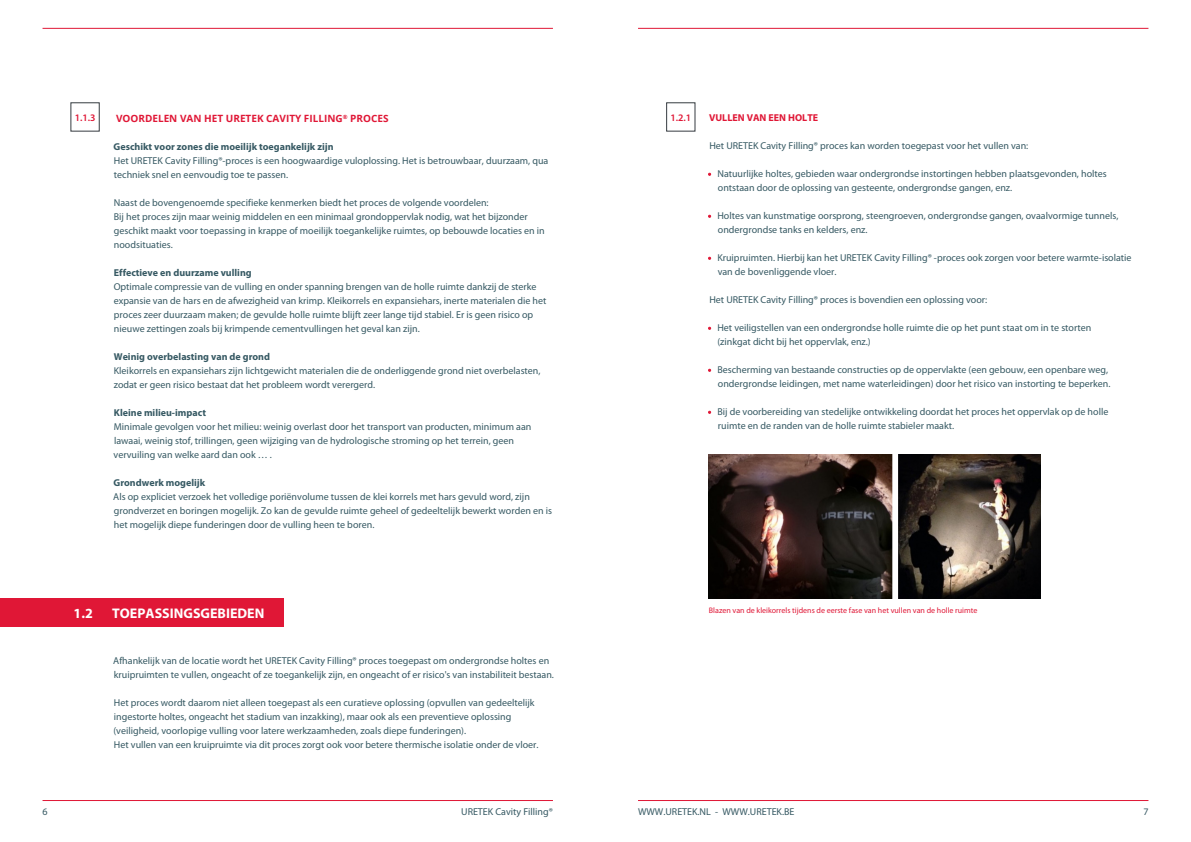
<style>
.page{position:relative;width:1191px;height:842px;background:#fff}
.page>*{position:absolute;margin:0;border:0;box-sizing:border-box;transform-origin:0 0}
.t1{font:700 14px "Myriad Pro";color:#fff}
.Body{font:10px/14px "Myriad Pro";color:#365963}
.Body-2{font:700 10px "Myriad Pro";color:#365963}
.t2{font:700 10px "Open Sans";color:#e01736}
.t3{font:700 10px "Myriad Pro";color:#e01736}
.t4{font:600 10px "Myriad Pro";color:#e01736}
.Bijschrift{font:8px "Myriad Pro";color:#e01736}
.s1{color:#e01736}
</style>
<div class="page">
<hr style="left:43px;top:800px;width:510px;height:1px;background:#e01736">
<hr style="left:43px;top:28px;width:510px;height:1px;background:#e01736">
<hr style="left:638px;top:800px;width:510px;height:1px;background:#e01736">
<hr style="left:638px;top:28px;width:510px;height:1px;background:#e01736">
<img style="left:709px;top:454px;width:183px;height:144px">
<img style="left:898px;top:454px;width:143px;height:144px">
<div style="left:0;top:598px;width:283px;height:29px;background:#e01736"></div>
<p class="t4" style="left:75px;top:111px;width:22px">1.1.3</p>
<p class="t2" style="left:116px;top:112px;width:274px">VOORDELEN VAN HET URETEK CAVITY FILLING<sup>®</sup> PROCES</p>
<p class="Body-2" style="left:114px;top:141px;width:221px">Geschikt voor zones die moeilijk toegankelijk zijn</p>
<p class="Body" style="left:114px;top:154px;width:436px">Het URETEK Cavity Filling®-proces is een hoogwaardige vuloplossing. Het is betrouwbaar, duurzaam, qua techniek snel en eenvoudig toe te passen.</p>
<p class="Body" style="left:114px;top:196px;width:376px">Naast de bovengenoemde specifieke kenmerken biedt het proces de volgende voordelen:</p>
<p class="Body" style="left:114px;top:210px;width:432px">Bij het proces zijn maar weinig middelen en een minimaal grondoppervlak nodig, wat het bijzonder geschikt maakt voor toepassing in krappe of moeilijk toegankelijke ruimtes, op bebouwde locaties en in noodsituaties.</p>
<p class="Body-2" style="left:114px;top:267px;width:139px">Effectieve en duurzame vulling</p>
<p class="Body" style="left:114px;top:280px;width:434px">Optimale compressie van de vulling en onder spanning brengen van de holle ruimte dankzij de sterke expansie van de hars en de afwezigheid van krimp. Kleikorrels en expansiehars, inerte materialen die het proces zeer duurzaam maken; de gevulde holle ruimte blijft zeer lange tijd stabiel. Er is geen risico op nieuwe zettingen zoals bij krimpende cementvullingen het geval kan zijn.</p>
<p class="Body-2" style="left:114px;top:351px;width:158px">Weinig overbelasting van de grond</p>
<p class="Body" style="left:114px;top:364px;width:428px">Kleikorrels en expansiehars zijn lichtgewicht materialen die de onderliggende grond niet overbelasten, zodat er geen risico bestaat dat het probleem wordt verergerd.</p>
<p class="Body-2" style="left:114px;top:407px;width:94px">Kleine milieu-impact</p>
<p class="Body" style="left:114px;top:420px;width:419px">Minimale gevolgen voor het milieu: weinig overlast door het transport van producten, minimum aan lawaai, weinig stof, trillingen, geen wijziging van de hydrologische stroming op het terrein, geen vervuiling van welke aard dan ook … .</p>
<p class="Body-2" style="left:114px;top:477px;width:93px">Grondwerk mogelijk</p>
<p class="Body" style="left:113px;top:490px;width:440px">Als op expliciet verzoek het volledige poriënvolume tussen de klei korrels met hars gevuld word, zijn grondverzet en boringen mogelijk. Zo kan de gevulde ruimte geheel of gedeeltelijk bewerkt worden en is het mogelijk diepe funderingen door de vulling heen te boren.</p>
<p class="t1" style="left:74px;top:605px;width:21px">1.2</p>
<p class="t1" style="left:112px;top:605px;width:154px">TOEPASSINGSGEBIEDEN</p>
<p class="Body" style="left:113px;top:653px;width:442px">Afhankelijk van de locatie wordt het URETEK Cavity Filling® proces toegepast om ondergrondse holtes en kruipruimten te vullen, ongeacht of ze toegankelijk zijn, en ongeacht of er risico's van instabiliteit bestaan.</p>
<p class="Body" style="left:113px;top:695px;width:422px">Het proces wordt daarom niet alleen toegepast als een curatieve oplossing (opvullen van gedeeltelijk ingestorte holtes, ongeacht het stadium van inzakking), maar ook als een preventieve oplossing (veiligheid, voorlopige vulling voor latere werkzaamheden, zoals diepe funderingen).</p>
<p class="Body" style="left:114px;top:737px;width:426px">Het vullen van een kruipruimte via dit proces zorgt ook voor betere thermische isolatie onder de vloer.</p>
<p class="t4" style="left:670px;top:111px;width:22px">1.2.1</p>
<p class="t3" style="left:709px;top:112px;width:111px">VULLEN VAN EEN HOLTE</p>
<p class="Body" style="left:709px;top:139px;width:320px">Het URETEK Cavity Filling® proces kan worden toegepast voor het vullen van:</p>
<p class="Body" style="left:718px;top:167px;width:390px;text-indent:-10px"><span class="s1">•</span> Natuurlijke holtes, gebieden waar ondergrondse instortingen hebben plaatsgevonden, holtes ontstaan door de oplossing van gesteente, ondergrondse gangen, enz.</p>
<p class="Body" style="left:718px;top:209px;width:402px;text-indent:-10px"><span class="s1">•</span> Holtes van kunstmatige oorsprong, steengroeven, ondergrondse gangen, ovaalvormige tunnels, ondergrondse tanks en kelders, enz.</p>
<p class="Body" style="left:717px;top:251px;width:415px;text-indent:-9px"><span class="s1">•</span> Kruipruimten. Hierbij kan het URETEK Cavity Filling® -proces ook zorgen voor betere warmte-isolatie van de bovenliggende vloer.</p>
<p class="Body" style="left:709px;top:293px;width:279px">Het URETEK Cavity Filling® proces is bovendien een oplossing voor:</p>
<p class="Body" style="left:717px;top:321px;width:375px;text-indent:-9px"><span class="s1">•</span> Het veiligstellen van een ondergrondse holle ruimte die op het punt staat om in te storten (zinkgat dicht bij het oppervlak, enz.)</p>
<p class="Body" style="left:708px;top:363px;width:404px;text-align:right"><span class="s1">•</span> Bescherming van bestaande constructies op de oppervlakte (een gebouw, een openbare weg, ondergrondse leidingen, met name waterleidingen) door het risico van instorting te beperken.</p>
<p class="Body" style="left:718px;top:405px;width:392px;text-indent:-10px"><span class="s1">•</span> Bij de voorbereiding van stedelijke ontwikkeling doordat het proces het oppervlak op de holle ruimte en de randen van de holle ruimte stabieler maakt.</p>
<p class="Bijschrift" style="left:709px;top:606px;width:270px">Blazen van de kleikorrels tijdens de eerste fase van het vullen van de holle ruimte</p>
<p class="Body" style="left:43px;top:805px;width:7px">6</p>
<p class="Body" style="left:461px;top:805px;width:93px">URETEK Cavity Filling®</p>
<p class="Body" style="left:638px;top:805px;width:158px">WWW.URETEK.NL - WWW.URETEK.BE</p>
<p class="Body" style="left:1143px;top:805px;width:7px">7</p>
</div>
